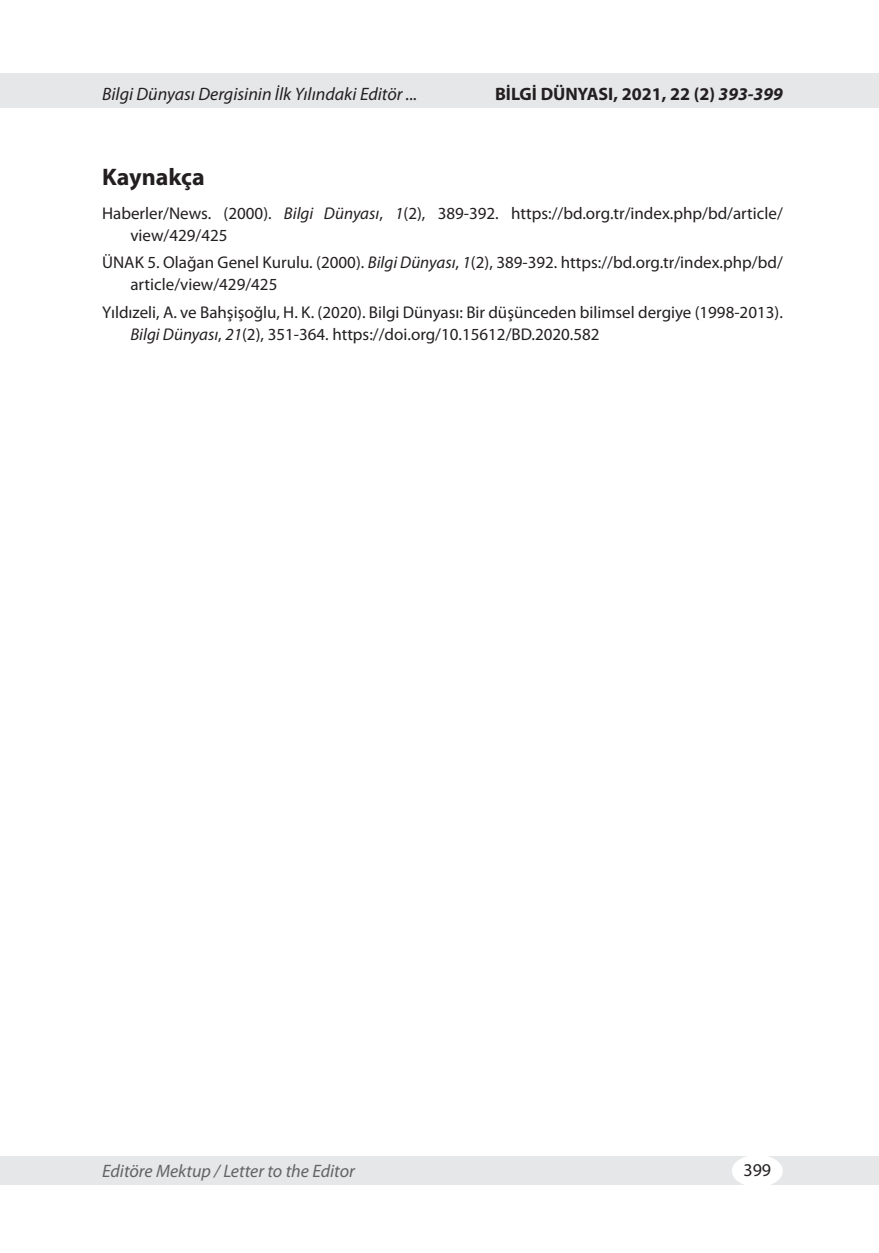
<style>
.page{position:relative;width:879px;height:1253px;background:#fff}
.page>*{position:absolute;margin:0;border:0;box-sizing:border-box;transform-origin:0 0}
.t1{font:700 24px "Myriad Pro";color:#231f20}
.t2{font:italic 18px "Myriad Pro";color:#231f20}
.t3{font:italic 18px "Myriad Pro";color:#636366}
.t4{font:700 18px "Myriad Pro";color:#231f20}
.t5{font:18px "Myriad Pro";color:#231f20}
.t6{font:17px/22px "Myriad Pro";color:#231f20}
.s1{font-style:italic}
</style>
<div class="page">
<div style="left:0;top:74px;width:879px;height:34px;background:#e6e7e9"></div>
<div style="left:0;top:1156px;width:879px;height:28px;background:#e6e7e9"></div>
<div style="left:732px;top:1155px;width:51px;height:32px;background:#fff;border-radius:50%"></div>
<p class="t2" style="left:102px;top:83px;width:317px">Bilgi Dünyası Dergisinin İlk Yılındaki Editör ...</p>
<p class="t4" style="left:495px;top:82px;width:289px">BİLGİ DÜNYASI, 2021, 22 (2) <span class="s1">393-399</span></p>
<h1 class="t1" style="left:102px;top:162px;width:104px">Kaynakça</h1>
<p class="t6" style="left:130px;top:202px;width:654px;text-indent:-28px">Haberler/News. (2000). <span class="s1">Bilgi Dünyası</span>, <span class="s1">1</span>(2), 389-392. https://bd.org.tr/index.php/bd/article/ view/429/425</p>
<p class="t6" style="left:130px;top:251px;width:654px;text-indent:-28px">ÜNAK 5. Olağan Genel Kurulu. (2000). <span class="s1">Bilgi Dünyası</span>, <span class="s1">1</span>(2), 389-392. https://bd.org.tr/index.php/bd/ article/view/429/425</p>
<p class="t6" style="left:130px;top:301px;width:654px;text-indent:-28px">Yıldızeli, A. ve Bahşişoğlu, H. K. (2020). Bilgi Dünyası: Bir düşünceden bilimsel dergiye (1998-2013).<br><span class="s1">Bilgi Dünyası</span>, <span class="s1">21</span>(2), 351-364. https://doi.org/10.15612/BD.2020.582</p>
<p class="t3" style="left:102px;top:1160px;width:254px">Editöre Mektup / Letter to the Editor</p>
<p class="t5" style="left:743px;top:1159px;width:29px">399</p>
</div>
